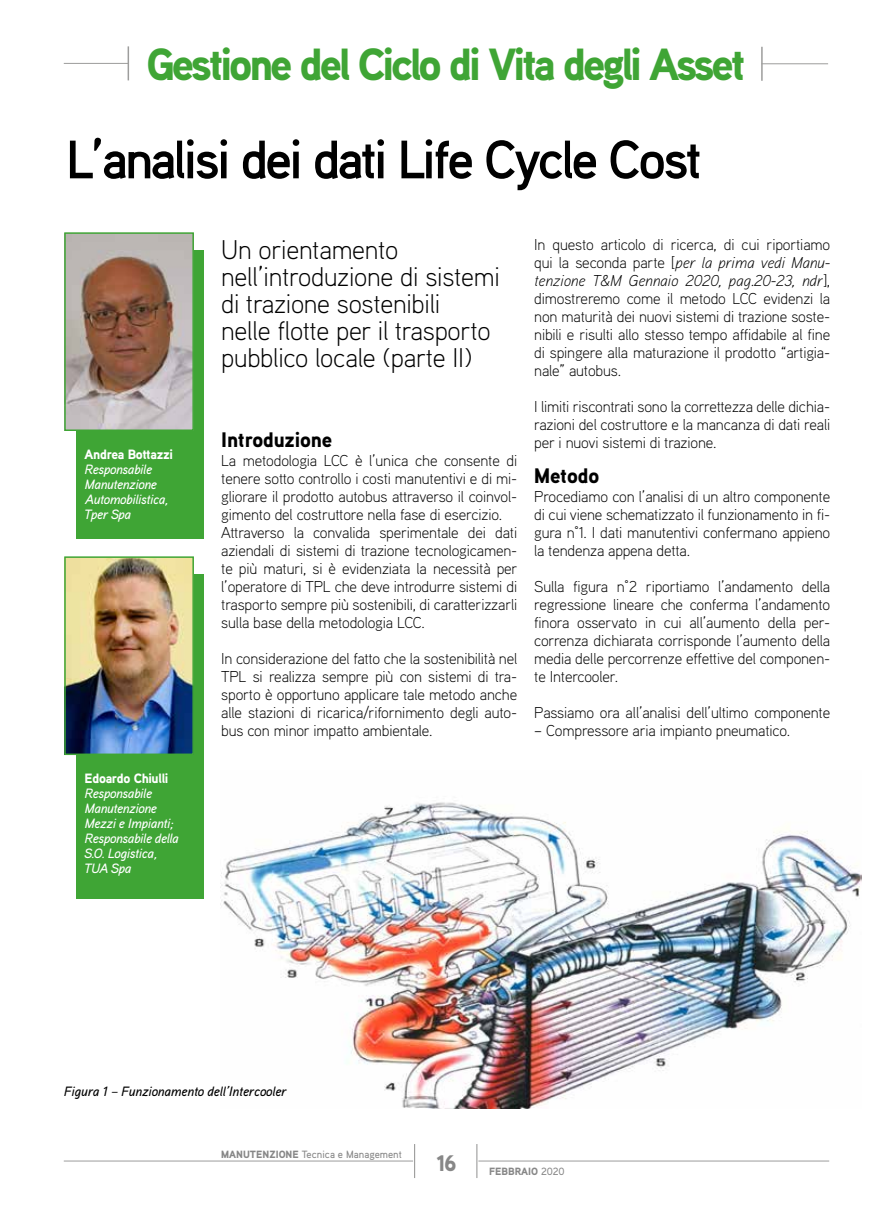
<style>
.page{position:relative;width:893px;height:1212px;background:#fff}
.page>*{position:absolute;margin:0;border:0;box-sizing:border-box;transform-origin:0 0}
.t1{font:700 54px "Aaux Pro";letter-spacing:-.06em;color:#000}
.t2{font:900 45px "Aaux Pro";letter-spacing:-.07em;color:#3fa535}
.t3{font:300 27px/27px "Aaux Pro";letter-spacing:-.01em;color:#000}
.t4{font:900 22.5px "Aaux Pro";color:#878787}
.t5{font:900 21px "Aaux Pro";letter-spacing:-.01em;color:#000}
.t6{font:300 15.75px/18px "Aaux Pro";letter-spacing:-.01em;color:#000;text-align:justify}
.t7{font:italic 500 13.5px/15px "Aaux Pro";letter-spacing:-.025em;color:#fff}
.t8{font:italic 500 13.5px "Aaux Pro";letter-spacing:-.01em;color:#000}
.t9{font:900 13.5px "Aaux Pro";letter-spacing:-.025em;color:#fff}
.t10{font:500 10.5px "Aaux Pro";color:#878787}
.t11{font:900 10.5px "Aaux Pro";color:#878787}
.s1{font-style:italic}
.s2{font-weight:900}
.s3{font-weight:500}
</style>
<div class="page">
<hr style="left:64px;top:1161px;width:349px;height:1px;background:#9d9d9c">
<hr style="left:478px;top:1161px;width:351px;height:1px;background:#9d9d9c">
<hr style="left:476px;top:1144px;width:1px;height:34px;background:#9d9d9c">
<hr style="left:414px;top:1144px;width:1px;height:34px;background:#9d9d9c">
<div style="left:76px;top:250px;width:128px;height:289px;background:#3fa535"></div>
<div style="left:76px;top:574px;width:128px;height:324px;background:#3fa535"></div>
<img style="left:67px;top:235px;width:124px;height:193px">
<div style="left:64px;top:232px;width:130px;height:199px;border:2px solid #3fa535"></div>
<img style="left:67px;top:559px;width:124px;height:193px">
<div style="left:64px;top:556px;width:130px;height:199px;border:2px solid #3fa535"></div>
<hr style="left:64px;top:63px;width:64px;height:1px;background:#9d9d9c">
<hr style="left:761px;top:63px;width:67px;height:1px;background:#9d9d9c">
<hr style="left:761px;top:47px;width:2px;height:34px;background:#9d9d9c">
<hr style="left:128px;top:46px;width:1px;height:34px;background:#9d9d9c">
<img style="left:220px;top:802px;width:641px;height:306px">
<h2 class="t2" style="left:146px;top:35px;width:601px">Gestione del Ciclo di Vita degli Asset</h2>
<h1 class="t1" style="left:66px;top:125px;width:637px">L’analisi dei dati Life Cycle Cost</h1>
<p class="t9" style="left:85px;top:445px;width:90px">Andrea Bottazzi</p>
<p class="t7" style="left:85px;top:461px;width:85px">Responsabile<br>Manutenzione<br>Automobilistica,<br>Tper Spa</p>
<p class="t9" style="left:85px;top:769px;width:85px">Edoardo Chiulli</p>
<p class="t7" style="left:85px;top:785px;width:95px">Responsabile<br>Manutenzione<br>Mezzi e Impianti;<br>Responsabile della<br>S.O. Logistica,<br>TUA Spa</p>
<h3 class="t3" style="left:221px;top:235px;width:280px">Un orientamento nell’introduzione di sistemi di trazione sostenibili<br>nelle flotte per il trasporto pubblico locale (parte II)</h3>
<h3 class="t5" style="left:221px;top:426px;width:113px">Introduzione</h3>
<p class="t6" style="left:221px;top:451px;width:298px;text-align:left">La metodologia LCC è l’unica che consente di tenere sotto controllo i costi manutentivi e di mi&shy;gliorare il prodotto autobus attraverso il coinvol&shy;gimento del costruttore nella fase di esercizio.<br>Attraverso la convalida sperimentale dei dati aziendali di sistemi di trazione tecnologicamen&shy;te più maturi, si è evidenziata la necessità per l’operatore di TPL che deve introdurre sistemi di trasporto sempre più sostenibili, di caratterizzarli sulla base della metodologia LCC.</p>
<p class="t6" style="left:221px;top:649px;width:297px">In considerazione del fatto che la sostenibilità nel TPL si realizza sempre più con sistemi di tra&shy;sporto è opportuno applicare tale metodo anche alle stazioni di ricarica/rifornimento degli auto&shy;bus con minor impatto ambientale.</p>
<p class="t6" style="left:534px;top:235px;width:297px">In questo articolo di ricerca, di cui riportiamo qui la seconda parte [<span class="s1">per la prima vedi Manu&shy;tenzione T&amp;M Gennaio 2020, pag.20-23, ndr</span>], dimostreremo come il metodo LCC evidenzi la non maturità dei nuovi sistemi di trazione soste&shy;nibili e risulti allo stesso tempo affidabile al fine di spingere alla maturazione il prodotto “artigia&shy;nale” autobus.</p>
<p class="t6" style="left:534px;top:397px;width:297px">I limiti riscontrati sono la correttezza delle dichia&shy;razioni del costruttore e la mancanza di dati reali per i nuovi sistemi di trazione.</p>
<h3 class="t5" style="left:534px;top:462px;width:66px">Metodo</h3>
<p class="t6" style="left:534px;top:487px;width:297px">Procediamo con l’analisi di un altro componente di cui viene schematizzato il funzionamento in fi&shy;gura n°1. I dati manutentivi confermano appieno la tendenza appena detta.</p>
<p class="t6" style="left:534px;top:577px;width:297px">Sulla figura n°2 riportiamo l’andamento della regressione lineare che conferma l’andamento finora osservato in cui all’aumento della per&shy;correnza dichiarata corrisponde l’aumento della media delle percorrenze effettive del componen&shy;te Intercooler.</p>
<p class="t6" style="left:534px;top:703px;width:297px">Passiamo ora all’analisi dell’ultimo componente</p>
<p class="t6" style="left:534px;top:721px;width:258px">– Compressore aria impianto pneumatico.</p>
<p class="t8" style="left:64px;top:1083px;width:224px">Figura 1 – Funzionamento dell’Intercooler</p>
<p class="t10" style="left:221px;top:1147px;width:182px"><span class="s2">MANUTENZIONE</span> Tecnica e Management</p>
<h3 class="t4" style="left:436px;top:1149px;width:22px">16</h3>
<p class="t11" style="left:489px;top:1164px;width:77px">FEBBRAIO <span class="s3">2020</span></p>
</div>
